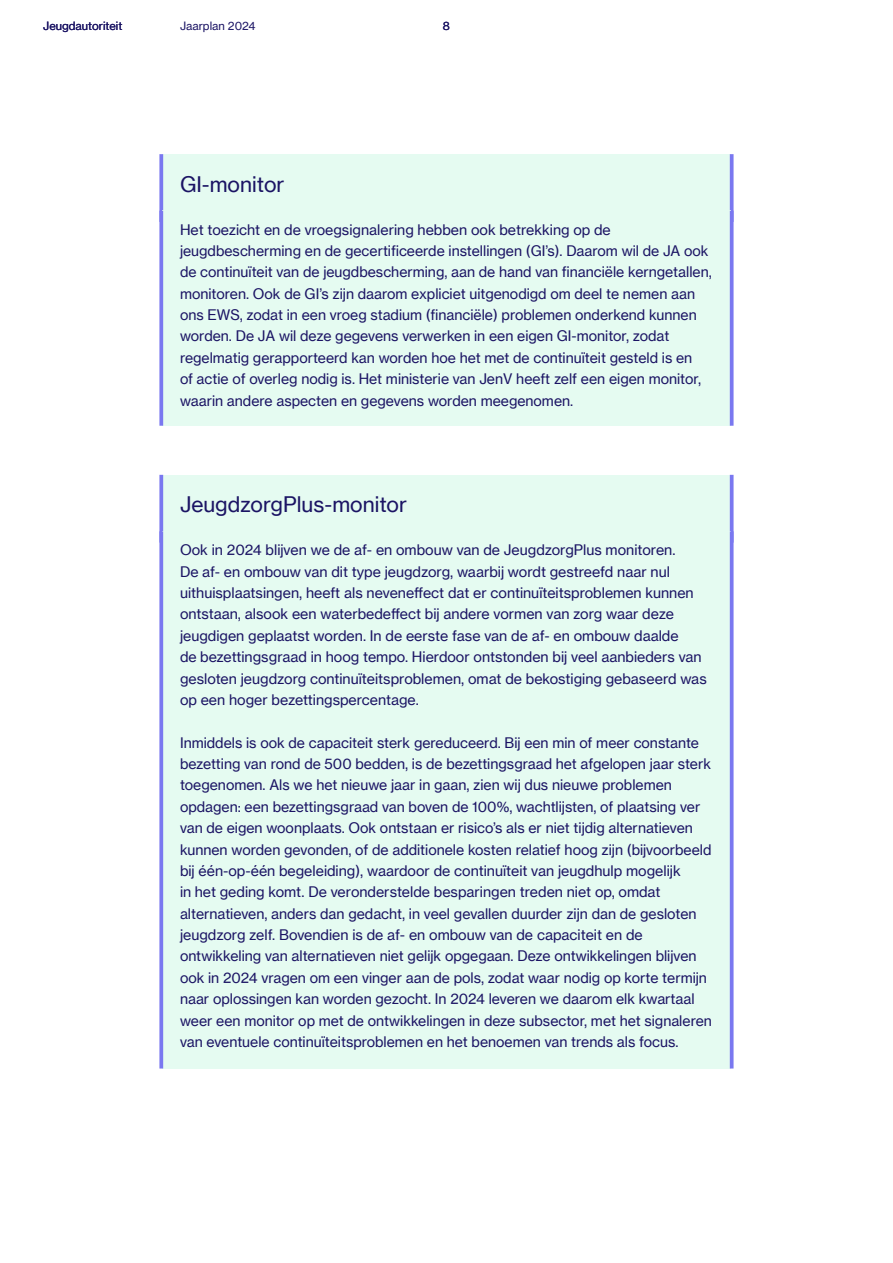
<style>
.page{position:relative;width:893px;height:1263px;background:#fff}
.page>*{position:absolute;margin:0;border:0;box-sizing:border-box;transform-origin:0 0}
.H2_Kader_kop{font:21px "N Haas Grotesk TX Pro 55 Rg";color:#1b1464}
.Kader_broodtekst{font:14.25px/21.3px "N Haas Grotesk TX Pro 55 Rg";color:#1b1464}
.t1{font:11.25px "N Haas Grotesk TX Pro 55 Rg";color:#1b1464}
</style>
<div class="page">
<div style="left:162px;top:154px;width:569px;height:68px;background:#e5fbf1"></div>
<svg style="left:159px;top:154px;width:4px;height:57px"></svg>
<hr style="left:730px;top:154px;width:3px;height:68px;background:#7a78f0">
<div style="left:162px;top:211px;width:569px;height:215px;background:#e5fbf1"></div>
<svg style="left:159px;top:211px;width:4px;height:215px"></svg>
<hr style="left:730px;top:211px;width:3px;height:215px;background:#7a78f0">
<div style="left:162px;top:475px;width:569px;height:68px;background:#e5fbf1"></div>
<svg style="left:159px;top:475px;width:4px;height:56px"></svg>
<hr style="left:730px;top:475px;width:3px;height:68px;background:#7a78f0">
<div style="left:162px;top:531px;width:569px;height:537px;background:#e5fbf1"></div>
<svg style="left:159px;top:531px;width:4px;height:537px;background:#8786f1"></svg>
<hr style="left:730px;top:531px;width:3px;height:537px;background:#7a78f0">
<p class="t1" style="left:43px;top:19px;width:81px">Jeugdautoriteit</p>
<p class="t1" style="left:180px;top:19px;width:77px">Jaarplan 2024</p>
<p class="t1" style="left:443px;top:19px;width:9px">8</p>
<h2 class="H2_Kader_kop" style="left:180px;top:171px;width:106px">GI-monitor</h2>
<p class="Kader_broodtekst" style="left:180px;top:219px;width:533px">Het toezicht en de vroegsignalering hebben ook betrekking op de jeugdbescherming en de gecertificeerde instellingen (GI’s). Daarom wil de JA ook de continuïteit van de jeugdbescherming, aan de hand van financiële kerngetallen, monitoren. Ook de GI’s zijn daarom expliciet uitgenodigd om deel te nemen aan ons EWS, zodat in een vroeg stadium (financiële) problemen onderkend kunnen worden. De JA wil deze gegevens verwerken in een eigen GI-monitor, zodat regelmatig gerapporteerd kan worden hoe het met de continuïteit gesteld is en<br>of actie of overleg nodig is. Het ministerie van JenV heeft zelf een eigen monitor, waarin andere aspecten en gegevens worden meegenomen.</p>
<h2 class="H2_Kader_kop" style="left:180px;top:492px;width:229px">JeugdzorgPlus-monitor</h2>
<p class="Kader_broodtekst" style="left:180px;top:539px;width:528px">Ook in 2024 blijven we de af- en ombouw van de JeugdzorgPlus monitoren.<br>De af- en ombouw van dit type jeugdzorg, waarbij wordt gestreefd naar nul uithuisplaatsingen, heeft als neveneffect dat er continuïteitsproblemen kunnen ontstaan, alsook een waterbedeffect bij andere vormen van zorg waar deze jeugdigen geplaatst worden. In de eerste fase van de af- en ombouw daalde<br>de bezettingsgraad in hoog tempo. Hierdoor ontstonden bij veel aanbieders van gesloten jeugdzorg continuïteitsproblemen, omat de bekostiging gebaseerd was op een hoger bezettingspercentage.</p>
<p class="Kader_broodtekst" style="left:180px;top:732px;width:533px">Inmiddels is ook de capaciteit sterk gereduceerd. Bij een min of meer constante bezetting van rond de 500 bedden, is de bezettingsgraad het afgelopen jaar sterk toegenomen. Als we het nieuwe jaar in gaan, zien wij dus nieuwe problemen opdagen: een bezettingsgraad van boven de 100%, wachtlijsten, of plaatsing ver van de eigen woonplaats. Ook ontstaan er risico’s als er niet tijdig alternatieven kunnen worden gevonden, of de additionele kosten relatief hoog zijn (bijvoorbeeld bij één-op-één begeleiding), waardoor de continuïteit van jeugdhulp mogelijk<br>in het geding komt. De veronderstelde besparingen treden niet op, omdat alternatieven, anders dan gedacht, in veel gevallen duurder zijn dan de gesloten jeugdzorg zelf. Bovendien is de af- en ombouw van de capaciteit en de ontwikkeling van alternatieven niet gelijk opgegaan. Deze ontwikkelingen blijven ook in 2024 vragen om een vinger aan de pols, zodat waar nodig op korte termijn naar oplossingen kan worden gezocht. In 2024 leveren we daarom elk kwartaal weer een monitor op met de ontwikkelingen in deze subsector, met het signaleren van eventuele continuïteitsproblemen en het benoemen van trends als focus.</p>
</div>
